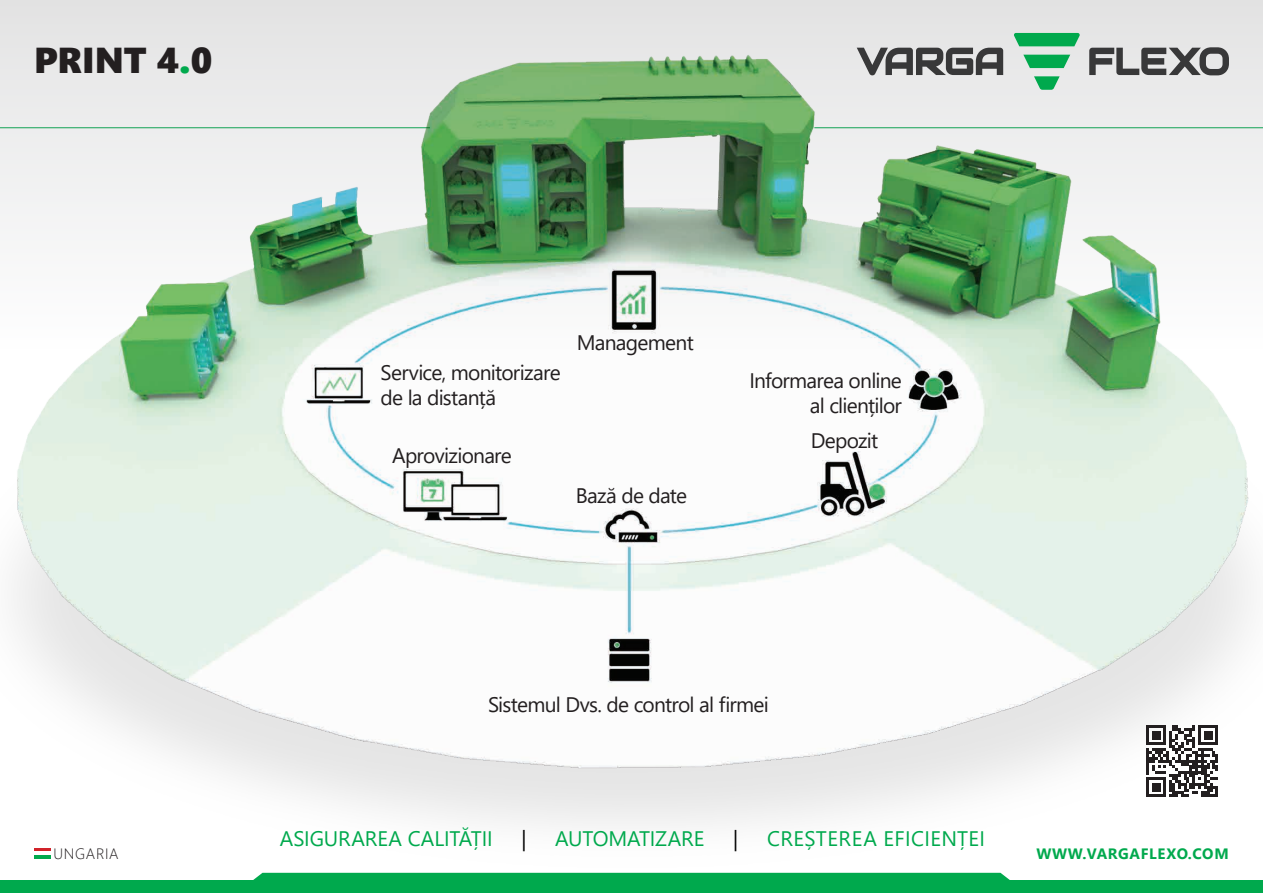
<style>
.page{position:relative;width:1263px;height:893px;background:#fff}
.page>*{position:absolute;margin:0;border:0;box-sizing:border-box;transform-origin:0 0}
.t1{font:36px "Segoe UI Black";color:#231f20}
.t2{font:21px/25.2px "Segoe UI";letter-spacing:-.035em;color:#231f20}
.t3{font:21px "Segoe UI";letter-spacing:-.005em;color:#00a94d}
.t4{font:21px "Segoe UI";letter-spacing:.015em;color:#00a94d}
.t5{font:21px "Segoe UI";color:#000}
.t6{font:700 15px "Segoe UI";letter-spacing:.045em;color:#00a94d}
.t7{font:300 15px "Segoe UI";letter-spacing:.045em;color:#231f20}
.s1{color:#00a94d}
</style>
<div class="page">
<img style="left:0;top:0;width:1263px;height:893px">
<svg style="left:1146px;top:725px;width:72px;height:72px"></svg>
<p class="t1" style="left:34px;top:35px;width:180px">PRINT 4<span class="s1">.</span>0</p>
<p class="t2" style="left:577px;top:328px;width:118px">Management</p>
<p class="t2" style="left:381px;top:358px;width:182px">Service, monitorizare de la distanță</p>
<p class="t2" style="left:749px;top:366px;width:154px">Informarea online</p>
<p class="t2" style="left:810px;top:391px;width:93px">al clienților</p>
<p class="t2" style="left:392px;top:442px;width:121px">Aprovizionare</p>
<p class="t2" style="left:576px;top:481px;width:113px">Bază de date</p>
<p class="t2" style="left:811px;top:426px;width:69px">Depozit</p>
<p class="t2" style="left:488px;top:690px;width:282px">Sistemul Dvs. de control al firmei</p>
<p class="t3" style="left:280px;top:818px;width:214px">ASIGURAREA CALITĂȚII</p>
<p class="t5" style="left:521px;top:818px;width:7px">|</p>
<p class="t3" style="left:555px;top:818px;width:151px">AUTOMATIZARE</p>
<p class="t5" style="left:733px;top:818px;width:7px">|</p>
<p class="t4" style="left:767px;top:818px;width:219px">CREȘTEREA EFICIENȚEI</p>
<p class="t7" style="left:54px;top:839px;width:67px">UNGARIA</p>
<p class="t6" style="left:1036px;top:839px;width:194px">WWW.VARGAFLEXO.COM</p>
</div>
